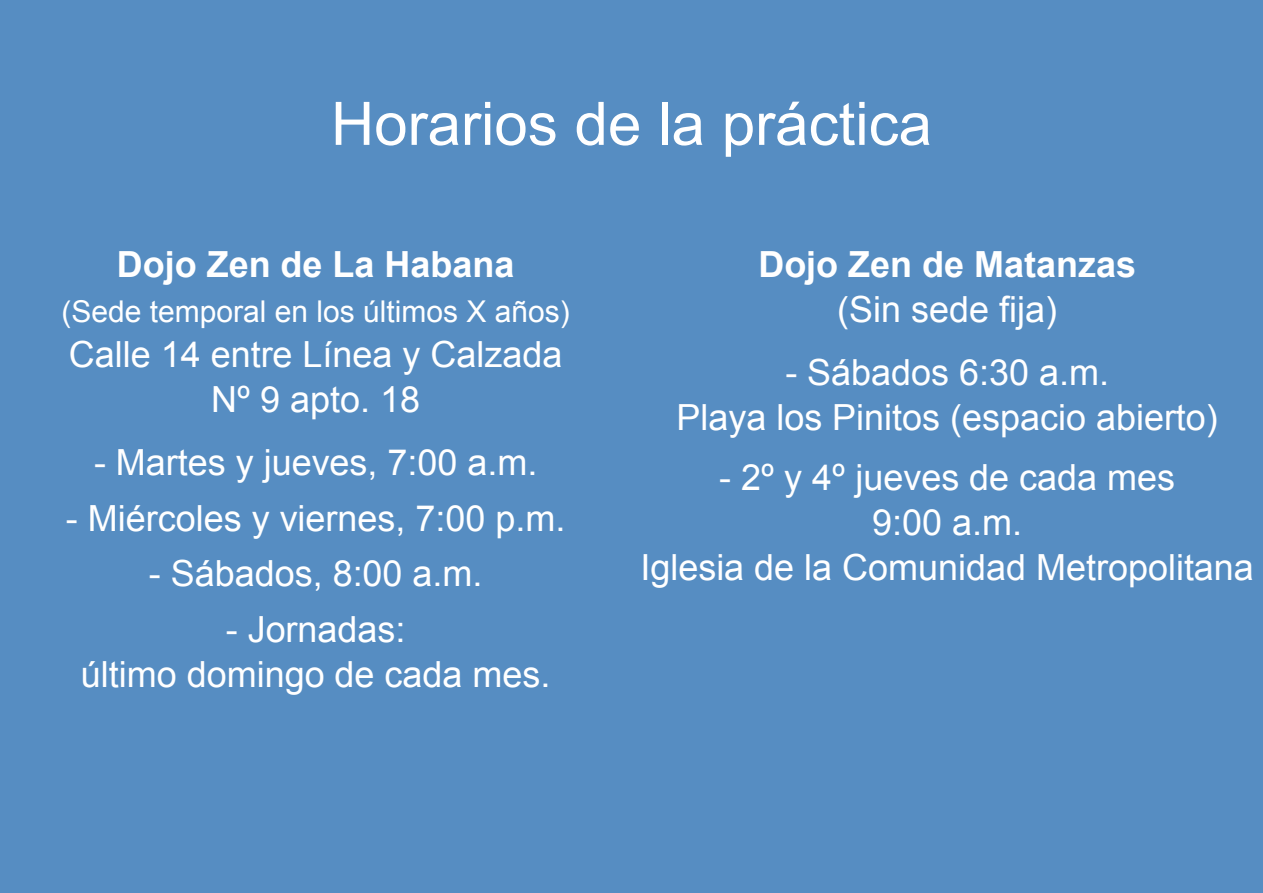
<style>
.page{position:relative;width:1263px;height:893px;background:#fff}
.page>*{position:absolute;margin:0;border:0;box-sizing:border-box;transform-origin:0 0}
.t1{font:60px "Arial";color:#fff}
.t2{font:36px/45px "Arial";color:#fff;text-align:center}
.t3{font:700 36px "Arial";color:#fff}
.t4{font:30px "Arial";color:#fff}
</style>
<div class="page">
<div style="left:0;top:0;width:1263px;height:892px;background:#568dc2"></div>
<h1 class="t1" style="left:331px;top:101px;width:603px">Horarios de la práctica</h1>
<p class="t3" style="left:117px;top:251px;width:399px">Dojo Zen de La Habana</p>
<p class="t4" style="left:62px;top:300px;width:510px">(Sede temporal en los últimos X años)</p>
<p class="t2" style="left:69px;top:335px;width:495px">Calle 14 entre Línea y Calzada<br>Nº 9 apto. 18</p>
<p class="t2" style="left:94px;top:443px;width:445px">- Martes y jueves, 7:00 a.m.</p>
<p class="t2" style="left:66px;top:499px;width:501px">- Miércoles y viernes, 7:00 p.m.</p>
<p class="t2" style="left:149px;top:554px;width:335px">- Sábados, 8:00 a.m.</p>
<p class="t2" style="left:81px;top:610px;width:471px">- Jornadas:<br>último domingo de cada mes.</p>
<p class="t3" style="left:758px;top:251px;width:379px">Dojo Zen de Matanzas</p>
<p class="t2" style="left:837px;top:290px;width:221px">(Sin sede fija)</p>
<p class="t2" style="left:676px;top:353px;width:543px">- Sábados 6:30 a.m.<br>Playa los Pinitos (espacio abierto)</p>
<p class="t2" style="left:640px;top:458px;width:615px">- 2º y 4º jueves de cada mes<br>9:00 a.m.<br>Iglesia de la Comunidad Metropolitana</p>
</div>
